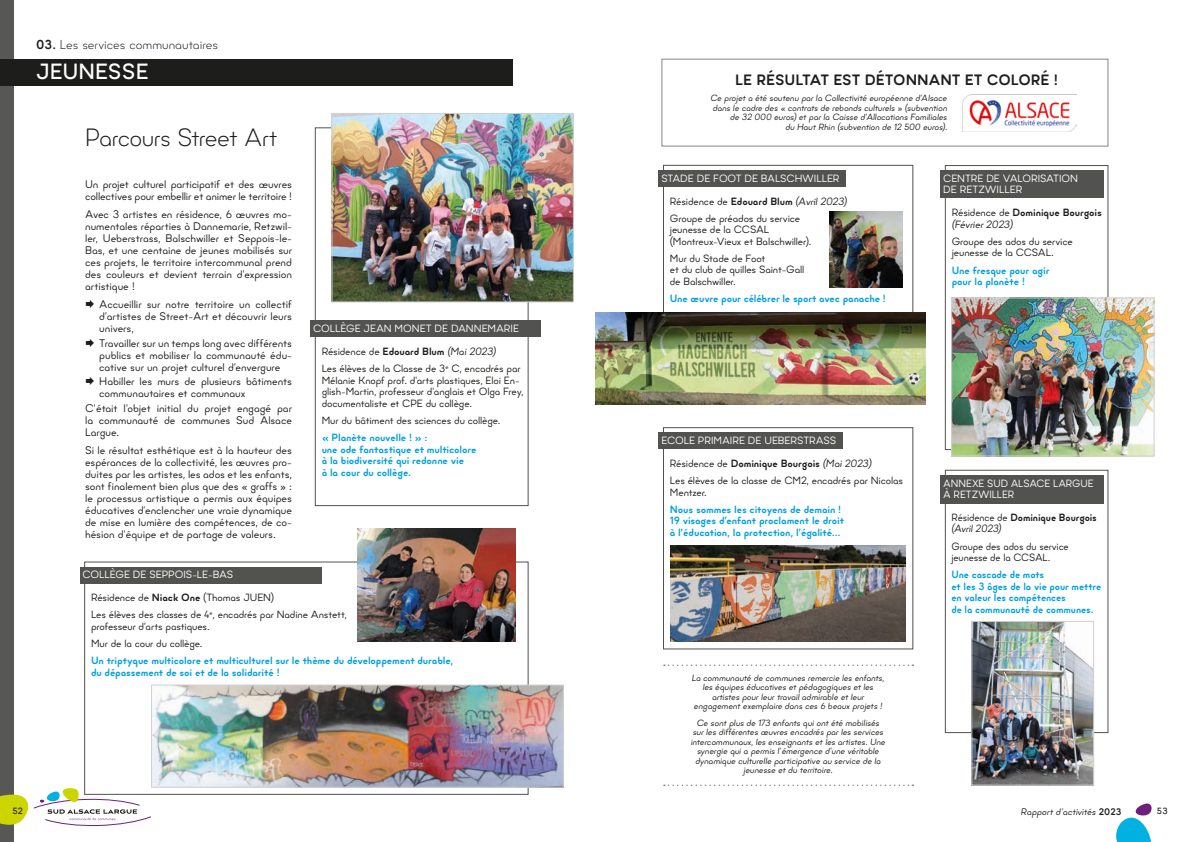
<style>
.page{position:relative;width:1191px;height:842px;background:#fff}
.page>*{position:absolute;margin:0;border:0;box-sizing:border-box;transform-origin:0 0}
.t1{font:300 25px "Minimo";letter-spacing:-.025em;color:#1d1d1b}
.t2{font:500 22px "Minimo";letter-spacing:-.02em;color:#fff}
.t3{font:700 15px "Minimo";letter-spacing:-.01em;color:#1d1d1b}
.t4{font:300 13px "Minimo";letter-spacing:-.005em;color:#1d1d1b}
.t5{font:11px/12px "Minimo";letter-spacing:-.01em;color:#1d1d1b;text-align:justify}
.t6{font:10.5px/11.5px "Minimo";letter-spacing:-.015em;color:#1d1d1b}
.t7{font:700 10.5px/11.5px "Minimo";letter-spacing:-.015em;color:#009fe3}
.t8{font:10.5px/22.8px "Minimo";letter-spacing:-.015em;color:#fff}
.t9{font:700 10.5px/11.5px "Minimo";letter-spacing:-.015em;color:#1d1d1b}
.t10{font:italic 9.5px "Minimo";letter-spacing:-.015em;color:#1d1d1b}
.t11{font:italic 9px/9.5px "Minimo";letter-spacing:-.015em;color:#1d1d1b;text-align:center}
.t12{font:500 9px "Minimo";color:#1d1d1b}
.s1{font-weight:700}
.s2{color:#1d1d1b}
.s3{font-weight:700;color:#1d1d1b}
.s4{font-style:italic;color:#1d1d1b}
.s5{font-weight:400}
.s6{font-weight:400;font-style:italic}
.s7{font-weight:700;font-style:normal}
</style>
<div class="page">
<div style="left:0;top:0;width:14px;height:842px;background:#575756"></div>
<svg style="left:1116px;top:803px;width:36px;height:39px"></svg>
<svg style="left:0;top:788px;width:151px;height:39px"></svg>
<div style="left:0;top:59px;width:512px;height:27px;background:#1d1d1b"></div>
<div style="left:84px;top:562px;width:444px;height:233px;border:1px solid #525251"></div>
<div style="left:80px;top:567px;width:242px;height:16px;background:#525251"></div>
<div style="left:310px;top:321px;width:230px;height:16px;background:#525251"></div>
<img style="left:334px;top:115px;width:237px;height:185px">
<div style="left:332px;top:113px;width:241px;height:189px;border:1px solid #d1d1d1"></div>
<img style="left:153px;top:687px;width:408px;height:98px">
<div style="left:151px;top:685px;width:412px;height:102px;border:1px solid #d1d1d1"></div>
<img style="left:357px;top:529px;width:158px;height:113px">
<div style="left:661px;top:59px;width:447px;height:87px;background:#fff;border:1px solid #878787"></div>
<div style="left:663px;top:427px;width:250px;height:222px;border:1px solid #525251"></div>
<img style="left:670px;top:545px;width:235px;height:96px">
<div style="left:663px;top:165px;width:250px;height:187px;border:1px solid #525251"></div>
<div style="left:658px;top:170px;width:187px;height:16px;background:#525251"></div>
<img style="left:596px;top:312px;width:329px;height:92px">
<img style="left:829px;top:211px;width:74px;height:77px">
<div style="left:945px;top:470px;width:163px;height:263px;border:1px solid #525251"></div>
<div style="left:940px;top:475px;width:163px;height:29px;background:#525251"></div>
<div style="left:945px;top:165px;width:163px;height:285px;border:1px solid #525251"></div>
<div style="left:940px;top:170px;width:163px;height:28px;background:#525251"></div>
<img style="left:973px;top:623px;width:118px;height:160px">
<div style="left:971px;top:621px;width:122px;height:164px;border:1px solid #d1d1d1"></div>
<img style="left:953px;top:300px;width:199px;height:154px">
<div style="left:951px;top:298px;width:203px;height:158px;border:1px solid #d1d1d1"></div>
<div style="left:658px;top:433px;width:184px;height:16px;background:#525251"></div>
<img style="left:962px;top:95px;width:114px;height:37px">
<svg style="left:664px;top:664px;width:249px;height:2px"></svg>
<svg style="left:664px;top:784px;width:249px;height:2px"></svg>
<p class="t4" style="left:36px;top:36px;width:183px"><span class="s1">03.</span> Les services communautaires</p>
<h2 class="t2" style="left:36px;top:57px;width:114px">JEUNESSE</h2>
<h1 class="t1" style="left:85px;top:121px;width:194px">Parcours Street Art</h1>
<p class="t5" style="left:85px;top:178px;width:208px">Un projet culturel participatif et des œuvres collectives pour embellir et animer le territoire !</p>
<p class="t5" style="left:85px;top:208px;width:208px">Avec 3 artistes en résidence, 6 œuvres mo&shy;numentales réparties à Dannemarie, Retzwil&shy;ler, Ueberstrass, Balschwiller et Seppois-le-Bas, et une centaine de jeunes mobilisés sur ces projets, le territoire intercommunal prend des couleurs et devient terrain d’expression artistique !</p>
<p class="t5" style="left:99px;top:298px;width:194px;text-indent:-14px">◻ Accueillir sur notre territoire un collectif d’artistes de Street-Art et découvrir leurs univers,</p>
<p class="t5" style="left:99px;top:337px;width:194px;text-indent:-14px">◻ Travailler sur un temps long avec différents publics et mobiliser la communauté édu&shy;cative sur un projet culturel d’envergure</p>
<p class="t5" style="left:99px;top:376px;width:194px;text-indent:-14px">◻ Habiller les murs de plusieurs bâtiments communautaires et communaux</p>
<p class="t5" style="left:85px;top:402px;width:208px">C’était l’objet initial du projet engagé par la communauté de communes Sud Alsace Largue.</p>
<p class="t5" style="left:85px;top:444px;width:208px">Si le résultat esthétique est à la hauteur des espérances de la collectivité, les œuvres pro&shy;duites par les artistes, les ados et les enfants, sont finalement bien plus que des « graffs » : le processus artistique a permis aux équipes éducatives d’enclencher une vraie dynamique de mise en lumière des compétences, de co&shy;hésion d’équipe et de partage de valeurs.</p>
<p class="t8" style="left:322px;top:317px;width:199px;text-indent:-9px">COLLÈGE JEAN MONET DE DANNEMARIE<br><span class="s2">Résidence de</span> <span class="s3">Edouard Blum</span> <span class="s4">(Mai 2023)</span></p>
<p class="t6" style="left:322px;top:363px;width:203px">Les élèves de la Classe de 3<sup>e</sup> C, encadrés par Mélanie Knopf prof. d’arts plastiques, Eloi En&shy;glish-Martin, professeur d’anglais et Olga Frey, documentaliste et CPE du collège.</p>
<p class="t6" style="left:322px;top:415px;width:180px">Mur du bâtiment des sciences du collège.</p>
<p class="t7" style="left:322px;top:432px;width:156px">« Planète nouvelle ! » :<br>une ode fantastique et multicolore à la biodiversité qui redonne vie<br>à la cour du collège.</p>
<p class="t8" style="left:91px;top:563px;width:185px;text-indent:-9px">COLLÈGE DE SEPPOIS-LE-BAS<br><span class="s2">Résidence de</span> <span class="s3">Niack One</span> <span class="s2">(Thomas JUEN)</span></p>
<p class="t6" style="left:91px;top:609px;width:257px">Les élèves des classes de 4<sup>e</sup>, encadrés par Nadine Anstett, professeur d’arts pastiques.</p>
<p class="t6" style="left:91px;top:638px;width:113px">Mur de la cour du collège.</p>
<p class="t7" style="left:91px;top:655px;width:364px">Un triptyque multicolore et multiculturel sur le thème du développement durable, du dépassement de soi et de la solidarité !</p>
<h3 class="t3" style="left:735px;top:70px;width:324px">LE RÉSULTAT EST DÉTONNANT ET COLORÉ !</h3>
<p class="t11" style="left:710px;top:94px;width:238px;text-align:right">Ce projet a été soutenu par la Collectivité européenne d’Alsace dans le cadre des « contrats de rebonds culturels » (subvention de 32 000 euros) et par la Caisse d’Allocations Familiales<br>du Haut Rhin (subvention de 12 500 euros).</p>
<p class="t8" style="left:670px;top:167px;width:179px;text-indent:-9px">STADE DE FOOT DE BALSCHWILLER<br><span class="s2">Résidence de</span> <span class="s3">Edouard Blum</span> <span class="s4">(Avril 2023)</span></p>
<p class="t6" style="left:670px;top:212px;width:143px">Groupe de préados du service jeunesse de la CCSAL (Montreux-Vieux et Balschwiller).</p>
<p class="t6" style="left:670px;top:252px;width:136px">Mur du Stade de Foot<br>et du club de quilles Saint-Gall de Balschwiller.</p>
<p class="t7" style="left:670px;top:292px;width:217px">Une œuvre pour célébrer le sport avec panache !</p>
<p class="t8" style="left:943px;top:172px;width:136px;line-height:11.5px">CENTRE DE VALORISATION<br>DE RETZWILLER</p>
<p class="t9" style="left:951px;top:207px;width:152px"><span class="s5">Résidence de</span> Dominique Bourgois <span class="s6">(Février 2023)</span></p>
<p class="t6" style="left:951px;top:235px;width:123px">Groupe des ados du service jeunesse de la CCSAL.</p>
<p class="t7" style="left:951px;top:264px;width:99px">Une fresque pour agir pour la planète !</p>
<p class="t8" style="left:670px;top:429px;width:203px;text-indent:-9px">ECOLE PRIMAIRE DE UEBERSTRASS<br><span class="s2">Résidence de</span> <span class="s3">Dominique Bourgois</span> <span class="s4">(Mai 2023)</span></p>
<p class="t6" style="left:670px;top:475px;width:235px">Les élèves de la classe de CM2, encadrés par Nicolas<br>Mentzer.</p>
<p class="t7" style="left:670px;top:503px;width:176px">Nous sommes les citoyens de demain !<br>19 visages d’enfant proclament le droit à l’éducation, la protection, l’égalité…</p>
<p class="t11" style="left:692px;top:673px;width:194px">La communauté de communes remercie les enfants, les équipes éducatives et pédagogiques et les artistes pour leur travail admirable et leur engagement exemplaire dans ces 6 beaux projets !</p>
<p class="t11" style="left:690px;top:718px;width:196px">Ce sont plus de 173 enfants qui ont été mobilisés sur les différentes œuvres encadrés par les services intercommunaux, les enseignants et les artistes. Une synergie qui a permis l’émergence d’une véritable dynamique culturelle participative au service de la jeunesse et du territoire.</p>
<p class="t8" style="left:943px;top:477px;width:152px;line-height:11.5px">ANNEXE SUD ALSACE LARGUE<br>À RETZWILLER</p>
<p class="t9" style="left:951px;top:511px;width:147px"><span class="s5">Résidence de</span> Dominique Bourgois <span class="s6">(Avril 2023)</span></p>
<p class="t6" style="left:951px;top:540px;width:119px">Groupe des ados du service jeunesse de la CCSAL.</p>
<p class="t7" style="left:951px;top:569px;width:151px">Une cascade de mots<br>et les 3 âges de la vie pour mettre en valeur les compétences<br>de la communauté de communes.</p>
<p class="t12" style="left:12px;top:805px;width:12px">52</p>
<p class="t10" style="left:1020px;top:805px;width:102px">Rapport d’activités <span class="s7">2023</span></p>
<p class="t12" style="left:1157px;top:805px;width:12px">53</p>
</div>
